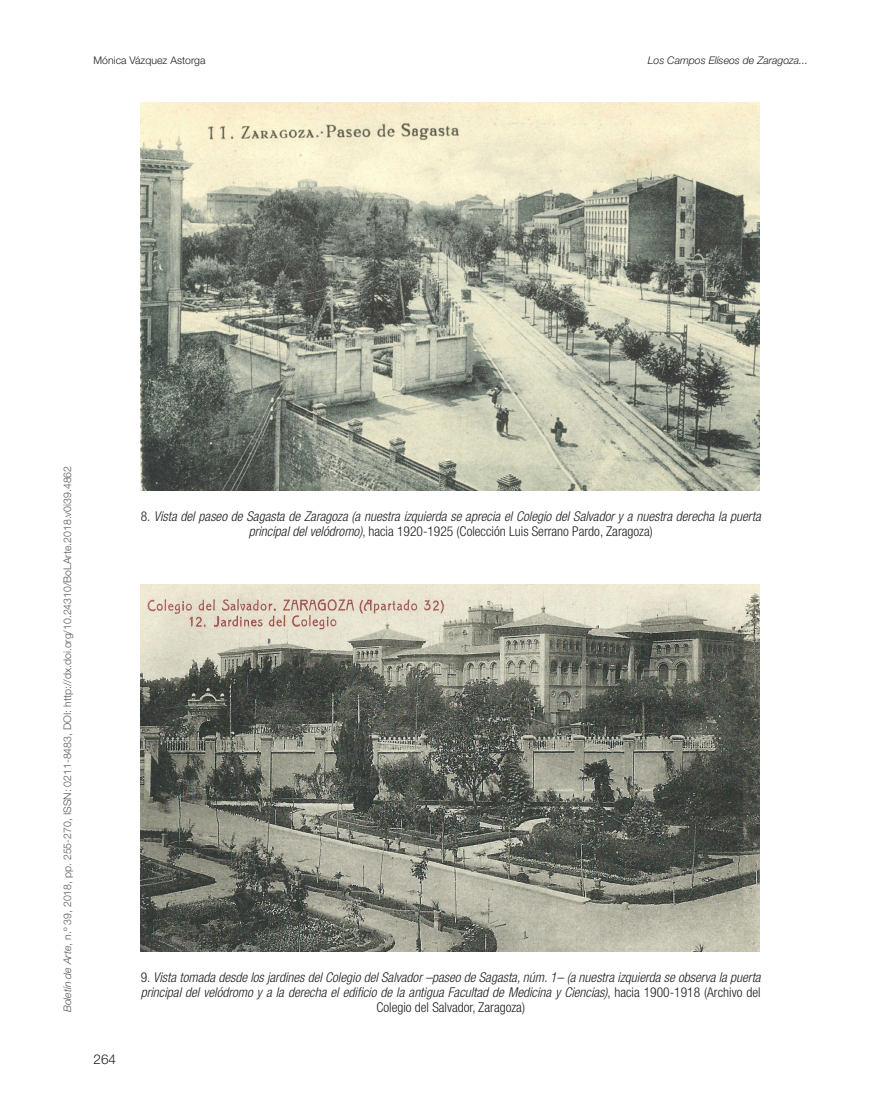
<style>
.page{position:relative;width:893px;height:1106px;background:#fff}
.page>*{position:absolute;margin:0;border:0;box-sizing:border-box;transform-origin:0 0}
.t1{font:italic 300 condensed 13.5px/15px "Helvetica Neue LT Std";color:#231f20;text-align:center}
.t2{font:300 13.5px "Helvetica Neue LT Std";color:#231f20}
.t3{font:300 10.5px "Helvetica Neue LT Std";color:#57585a}
.t4{font:italic 300 10.5px "Helvetica Neue LT Std";color:#231f20}
.t5{font:300 10.5px "Helvetica Neue LT Std";color:#231f20}
.s1{font-style:italic}
.s2{font-style:normal}
</style>
<div class="page">
<img style="left:141px;top:102px;width:619px;height:388px">
<img style="left:141px;top:585px;width:619px;height:366px">
<p class="t5" style="left:94px;top:54px;width:114px">Mónica Vázquez Astorga</p>
<p class="t4" style="left:648px;top:54px;width:162px">Los Campos Elíseos de Zaragoza...</p>
<p class="t3" style="left:61px;top:1012px;width:548px;rotate:-90deg"><span class="s1">Boletín de Arte</span>, n.º 39, 2018, pp. 255-270, ISSN: 0211-8483, DOI: http://dx.doi.org/10.24310/BoLArte.2018.v0i39.4862</p>
<p class="t2" style="left:94px;top:1051px;width:24px">264</p>
<p class="t1" style="left:141px;top:509px;width:621px"><span class="s2">8.</span> Vista del paseo de Sagasta de Zaragoza (a nuestra izquierda se aprecia el Colegio del Salvador y a nuestra derecha la puerta principal del velódromo)<span class="s2">, hacia 1920-1925 (Colección Luis Serrano Pardo, Zaragoza)</span></p>
<p class="t1" style="left:141px;top:970px;width:621px"><span class="s2">9.</span> Vista tomada desde los jardines del Colegio del Salvador –paseo de Sagasta, núm. 1– (a nuestra izquierda se observa la puerta principal del velódromo y a la derecha el edificio de la antigua Facultad de Medicina y Ciencias)<span class="s2">, hacia 1900-1918 (Archivo del<br>Colegio del Salvador, Zaragoza)</span></p>
</div>
